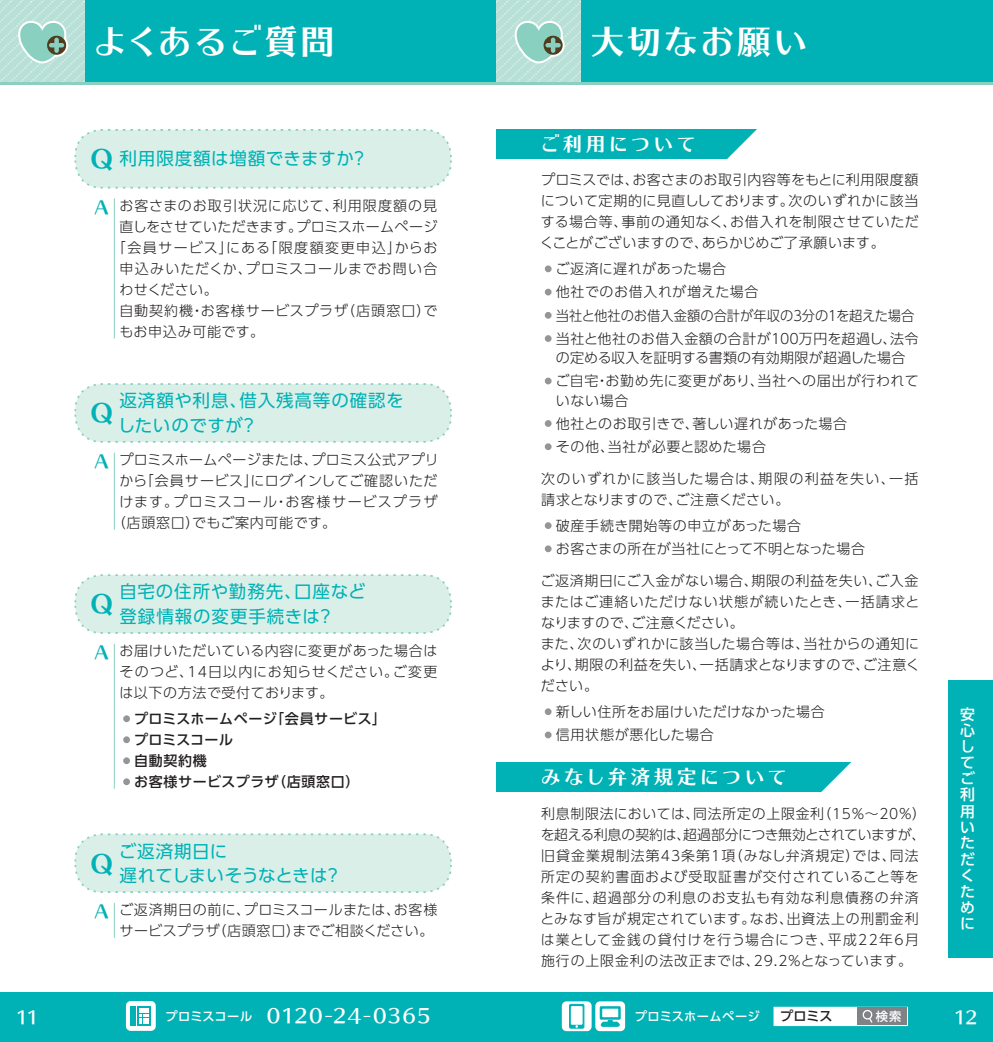
<style>
.page{position:relative;width:993px;height:1042px;background:#fff}
.page>*{position:absolute;margin:0;border:0;box-sizing:border-box;transform-origin:0 0}
.大見出し{font:33.25px "UD Typos 515 Std";letter-spacing:.05em;color:#fff}
.大見出し-2{font:33.25px "UD Typos 515 Std";letter-spacing:.1em;color:#fff}
.t1{font:24.5px "UD Typos 515 Std";color:#00b2b5}
.t2{font:19.25px "UD Typos 512 Std";letter-spacing:.015em;color:#fff}
.t3{font:19.25px "UD Typos 515 Std";letter-spacing:.185em;color:#fff}
.基本_9ｐ{font:17.5px "UD Shin Go Pro";letter-spacing:.045em;color:#00b2b5}
.基本_9ｐ-2{font:17.5px "UD Shin Go Pro";letter-spacing:-.015em;color:#00b2b5}
.t4{font:17.5px "UD Typos 515 Std";color:#00b2b5}
.t5{font:17.5px "UD Typos 512 Std";color:#fff}
.t6{font:500 14.88px/16.1px "UD Shin Go Pro";color:#fff}
.基本_8p{font:300 14px/21px "UD Shin Go Pro";letter-spacing:.04em;color:#231f20;text-align:justify}
.基本_8p-2{font:300 14px/21px "UD Shin Go Pro";letter-spacing:.06em;color:#231f20}
.表組_文字{font:300 14px/21px "UD Shin Go Pro";letter-spacing:.05em;color:#231f20}
.基本_8p-3{font:300 14px/19.2px "UD Shin Go Pro";letter-spacing:.02em;color:#231f20;text-align:center}
.表組_文字-2{font:300 14px "UD Shin Go Pro";letter-spacing:.015em;color:#231f20}
.表組_文字-3{font:300 14px/21px "UD Shin Go Pro";letter-spacing:.03em;color:#231f20}
.t7{font:500 14px "UD Shin Go Pro";letter-spacing:.04em;color:#231f20}
.基本_8p-4{font:300 14px "UD Shin Go Pro";color:#231f20;scale:.95 1}
.表組_文字-4{font:300 14px "UD Shin Go Pro";letter-spacing:.105em;color:#231f20}
.表組_文字-5{font:300 14px "UD Shin Go Pro";letter-spacing:.07em;color:#231f20}
.表組_文字-6{font:300 14px "UD Shin Go Pro";letter-spacing:.085em;color:#231f20}
.t8{font:500 14px "UD Shin Go Pro";letter-spacing:.02em;color:#231f20}
.t9{font:500 13.12px "UD Shin Go Pro";color:#231f20}
.t10{font:500 12.25px "UD Shin Go Pro";letter-spacing:.03em;color:#fff}
.s1{color:#939598}
.s2{font-weight:500;color:#939598}
.s3{font-family:"UD Shin Go Pro";font-weight:500;font-size:12.25px}
</style>
<div class="page">
<div style="left:0;top:0;width:992px;height:84px;background:#00b2b5"></div>
<svg style="left:0;top:0;width:84px;height:82px;fill:#b8e0d6"></svg>
<svg style="left:16px;top:19px;width:52px;height:46px"></svg>
<div style="left:544px;top:265px;width:7px;height:7px;border:3px solid #939598;border-radius:50%"></div>
<div style="left:544px;top:289px;width:7px;height:6px;border:3px solid #939598;border-radius:50%"></div>
<div style="left:544px;top:312px;width:7px;height:7px;border:3px solid #939598;border-radius:50%"></div>
<div style="left:544px;top:335px;width:7px;height:7px;border:3px solid #939598;border-radius:50%"></div>
<div style="left:544px;top:378px;width:7px;height:6px;border:3px solid #939598;border-radius:50%"></div>
<div style="left:544px;top:420px;width:7px;height:7px;border:3px solid #939598;border-radius:50%"></div>
<div style="left:544px;top:443px;width:7px;height:7px;border:3px solid #939598;border-radius:50%"></div>
<div style="left:544px;top:522px;width:7px;height:7px;border:3px solid #939598;border-radius:50%"></div>
<div style="left:544px;top:545px;width:7px;height:7px;border:3px solid #939598;border-radius:50%"></div>
<div style="left:544px;top:708px;width:7px;height:7px;border:3px solid #939598;border-radius:50%"></div>
<div style="left:544px;top:731px;width:7px;height:7px;border:3px solid #939598;border-radius:50%"></div>
<svg style="left:496px;top:0;width:84px;height:82px;fill:#b8e0d6"></svg>
<svg style="left:512px;top:19px;width:52px;height:46px"></svg>
<svg style="left:74px;top:129px;width:378px;height:60px"></svg>
<hr style="left:114px;top:198px;width:1px;height:140px;background:#8ad0c0">
<svg style="left:74px;top:383px;width:378px;height:60px"></svg>
<hr style="left:114px;top:453px;width:1px;height:77px;background:#8ad0c0">
<svg style="left:74px;top:833px;width:378px;height:60px"></svg>
<hr style="left:114px;top:903px;width:1px;height:35px;background:#8ad0c0">
<svg style="left:74px;top:574px;width:378px;height:60px"></svg>
<hr style="left:114px;top:644px;width:1px;height:145px;background:#8ad0c0">
<div style="left:123px;top:715px;width:7px;height:7px;border:3px solid #939598;border-radius:50%"></div>
<div style="left:123px;top:736px;width:7px;height:7px;border:3px solid #939598;border-radius:50%"></div>
<div style="left:123px;top:757px;width:7px;height:7px;border:3px solid #939598;border-radius:50%"></div>
<div style="left:123px;top:778px;width:7px;height:7px;border:3px solid #939598;border-radius:50%"></div>
<div style="left:496px;top:129px;width:422px;height:30px;background:#00b2b5"></div>
<div style="left:762px;top:127px;width:230px;height:35px;background:#fff"></div>
<svg style="left:727px;top:129px;width:35px;height:30px"></svg>
<div style="left:496px;top:762px;width:422px;height:29px;background:#00b2b5"></div>
<div style="left:854px;top:760px;width:138px;height:35px;background:#fff"></div>
<svg style="left:817px;top:762px;width:37px;height:30px"></svg>
<hr style="left:0;top:82px;width:992px;height:2px;background:#8ad0c0">
<div style="left:0;top:992px;width:992px;height:50px;background:#00b2b5"></div>
<svg style="left:126px;top:1001px;width:30px;height:30px"></svg>
<div style="left:139px;top:1008px;width:10px;height:5px;background:#fff"></div>
<svg style="left:561px;top:1001px;width:64px;height:30px"></svg>
<div style="left:774px;top:1007px;width:132px;height:18px;background:#fff"></div>
<div style="left:773px;top:1007px;width:134px;height:19px;border:2px solid #fff"></div>
<div style="left:857px;top:1007px;width:49px;height:18px;background:#808285"></div>
<svg style="left:862px;top:1009px;width:11px;height:14px"></svg>
<div style="left:947px;top:680px;width:45px;height:277px;background:#00b2b5"></div>
<p class="大見出し" style="left:93px;top:13px;width:242px">よくあるご質問</p>
<p class="大見出し-2" style="left:590px;top:13px;width:218px">大切なお願い</p>
<p class="t1" style="left:90px;top:138px;width:26px">Ｑ</p>
<p class="基本_9ｐ" style="left:119px;top:145px;width:250px">利用限度額は増額できますか？</p>
<p class="t4" style="left:93px;top:192px;width:19px">Ａ</p>
<p class="表組_文字-5" style="left:119px;top:194px;width:319px">お客さまのお取引状況に応じて、利用限度額の見</p>
<p class="表組_文字-2" style="left:119px;top:215px;width:319px">直しをさせていただきます。プロミスホームページ</p>
<p class="表組_文字-4" style="left:112px;top:236px;width:327px">「会員サービス」にある「限度額変更申込」からお</p>
<p class="表組_文字" style="left:119px;top:257px;width:319px">申込みいただくか、プロミスコールまでお問い合</p>
<p class="表組_文字" style="left:119px;top:278px;width:100px">わせください。</p>
<p class="表組_文字" style="left:119px;top:299px;width:320px">自動契約機・お客様サービスプラザ（店頭窓口）でもお申込み可能です。</p>
<p class="基本_9ｐ" style="left:119px;top:386px;width:285px">返済額や利息、借入残高等の確認を</p>
<p class="基本_9ｐ" style="left:118px;top:411px;width:141px">したいのですが？</p>
<p class="t1" style="left:90px;top:392px;width:26px">Ｑ</p>
<p class="t4" style="left:93px;top:446px;width:19px">Ａ</p>
<p class="表組_文字-2" style="left:119px;top:448px;width:320px">プロミスホームページまたは、プロミス公式アプリ</p>
<p class="表組_文字" style="left:119px;top:470px;width:319px">から「会員サービス」にログインしてご確認いただ</p>
<p class="表組_文字-6" style="left:119px;top:490px;width:319px">けます。プロミスコール・お客様サービスプラザ</p>
<p class="表組_文字" style="left:112px;top:512px;width:226px">（店頭窓口）でもご案内可能です。</p>
<p class="基本_9ｐ" style="left:119px;top:578px;width:248px">自宅の住所や勤務先、口座など</p>
<p class="基本_9ｐ" style="left:119px;top:602px;width:216px">登録情報の変更手続きは？</p>
<p class="t1" style="left:90px;top:583px;width:26px">Ｑ</p>
<p class="t4" style="left:93px;top:638px;width:19px">Ａ</p>
<p class="表組_文字" style="left:119px;top:640px;width:319px;text-align:justify">お届けいただいている内容に変更があった場合はそのつど、14日以内にお知らせください。ご変更は以下の方法で受付ております。</p>
<p class="t7" style="left:119px;top:707px;width:268px"><span class="s1">ㅡ</span>プロミスホームページ「会員サービス」</p>
<p class="t8" style="left:119px;top:728px;width:115px"><span class="s1">ㅡ</span>プロミスコール</p>
<p class="t7" style="left:119px;top:749px;width:89px"><span class="s1">ㅡ</span>自動契約機</p>
<p class="t7" style="left:119px;top:770px;width:241px"><span class="s1">ㅡ</span>お客様サービスプラザ（店頭窓口）</p>
<p class="基本_9ｐ" style="left:119px;top:837px;width:110px">ご返済期日に</p>
<p class="基本_9ｐ-2" style="left:119px;top:861px;width:224px">遅れてしまいそうなときは？</p>
<p class="t1" style="left:90px;top:842px;width:26px">Ｑ</p>
<p class="t4" style="left:93px;top:897px;width:19px">Ａ</p>
<p class="表組_文字-3" style="left:119px;top:899px;width:320px">ご返済期日の前に、プロミスコールまたは、お客様サービスプラザ（店頭窓口）までご相談ください。</p>
<p class="t3" style="left:540px;top:128px;width:157px">ご利用について</p>
<p class="基本_8p" style="left:540px;top:169px;width:380px">プロミスでは、お客さまのお取引内容等をもとに利用限度額について定期的に見直ししております。次のいずれかに該当する場合等、事前の通知なく、お借入れを制限させていただくことがございますので、あらかじめご了承願います。</p>
<p class="基本_8p" style="left:541px;top:258px;width:186px"><span class="s2">ㅡ</span>ご返済に遅れがあった場合</p>
<p class="基本_8p" style="left:541px;top:281px;width:219px"><span class="s2">ㅡ</span>他社でのお借入れが増えた場合</p>
<p class="基本_8p-4" style="left:541px;top:304px;width:394px"><span class="s2">ㅡ</span>当社と他社のお借入金額の合計が年収の３分の１を超えた場合</p>
<p class="基本_8p-3" style="left:541px;top:328px;width:379px"><span class="s2">ㅡ</span>当社と他社のお借入金額の合計が１００万円を超過し、法令の定める収入を証明する書類の有効期限が超過した場合</p>
<p class="基本_8p" style="left:555px;top:371px;width:364px;line-height:19.2px;text-indent:-15px"><span class="s2">ㅡ</span>ご自宅・お勤め先に変更があり、当社への届出が行われていない場合</p>
<p class="基本_8p" style="left:541px;top:412px;width:307px"><span class="s2">ㅡ</span>他社とのお取引きで、著しい遅れがあった場合</p>
<p class="基本_8p" style="left:541px;top:436px;width:226px"><span class="s2">ㅡ</span>その他、当社が必要と認めた場合</p>
<p class="基本_8p-2" style="left:541px;top:468px;width:378px">次のいずれかに該当した場合は、期限の利益を失い、一括請求となりますので、ご注意ください。</p>
<p class="基本_8p" style="left:541px;top:514px;width:261px"><span class="s2">ㅡ</span>破産手続き開始等の申立があった場合</p>
<p class="基本_8p" style="left:541px;top:538px;width:325px"><span class="s2">ㅡ</span>お客さまの所在が当社にとって不明となった場合</p>
<p class="基本_8p" style="left:540px;top:570px;width:380px">ご返済期日にご入金がない場合、期限の利益を失い、ご入金またはご連絡いただけない状態が続いたとき、一括請求となりますので、ご注意ください。</p>
<p class="基本_8p" style="left:540px;top:633px;width:380px">また、次のいずれかに該当した場合等は、当社からの通知により、期限の利益を失い、一括請求となりますので、ご注意ください。</p>
<p class="基本_8p-3" style="left:541px;top:701px;width:285px"><span class="s2">ㅡ</span>新しい住所をお届けいただけなかった場合</p>
<p class="基本_8p" style="left:541px;top:724px;width:174px"><span class="s2">ㅡ</span>信用状態が悪化した場合</p>
<p class="t3" style="left:541px;top:760px;width:247px">みなし弁済規定について</p>
<p class="基本_8p-2" style="left:540px;top:802px;width:387px">利息制限法においては、同法所定の上限金利（15％〜20％）を超える利息の契約は、超過部分につき無効とされていますが、旧貸金業規制法第43条第1項（みなし弁済規定）では、同法所定の契約書面および受取証書が交付されていること等を条件に、超過部分の利息のお支払も有効な利息債務の弁済とみなす旨が規定されています。なお、出資法上の刑罰金利は業として金銭の貸付けを行う場合につき、平成22年6月施行の上限金利の法改正までは、29.2％となっています。</p>
<p class="t6" style="left:959px;top:706px;width:16px">安心してご利用いただくために</p>
<p class="t5" style="left:15px;top:1002px;width:25px">11</p>
<h3 class="t2" style="left:165px;top:999px;width:267px"><span class="s3">プロミスコール</span> 0120-24-0365</h3>
<p class="t10" style="left:634px;top:1006px;width:126px">プロミスホームページ</p>
<p class="t9" style="left:780px;top:1006px;width:54px">プロミス</p>
<p class="t10" style="left:875px;top:1006px;width:27px">検索</p>
<p class="t5" style="left:953px;top:1002px;width:26px">12</p>
</div>
